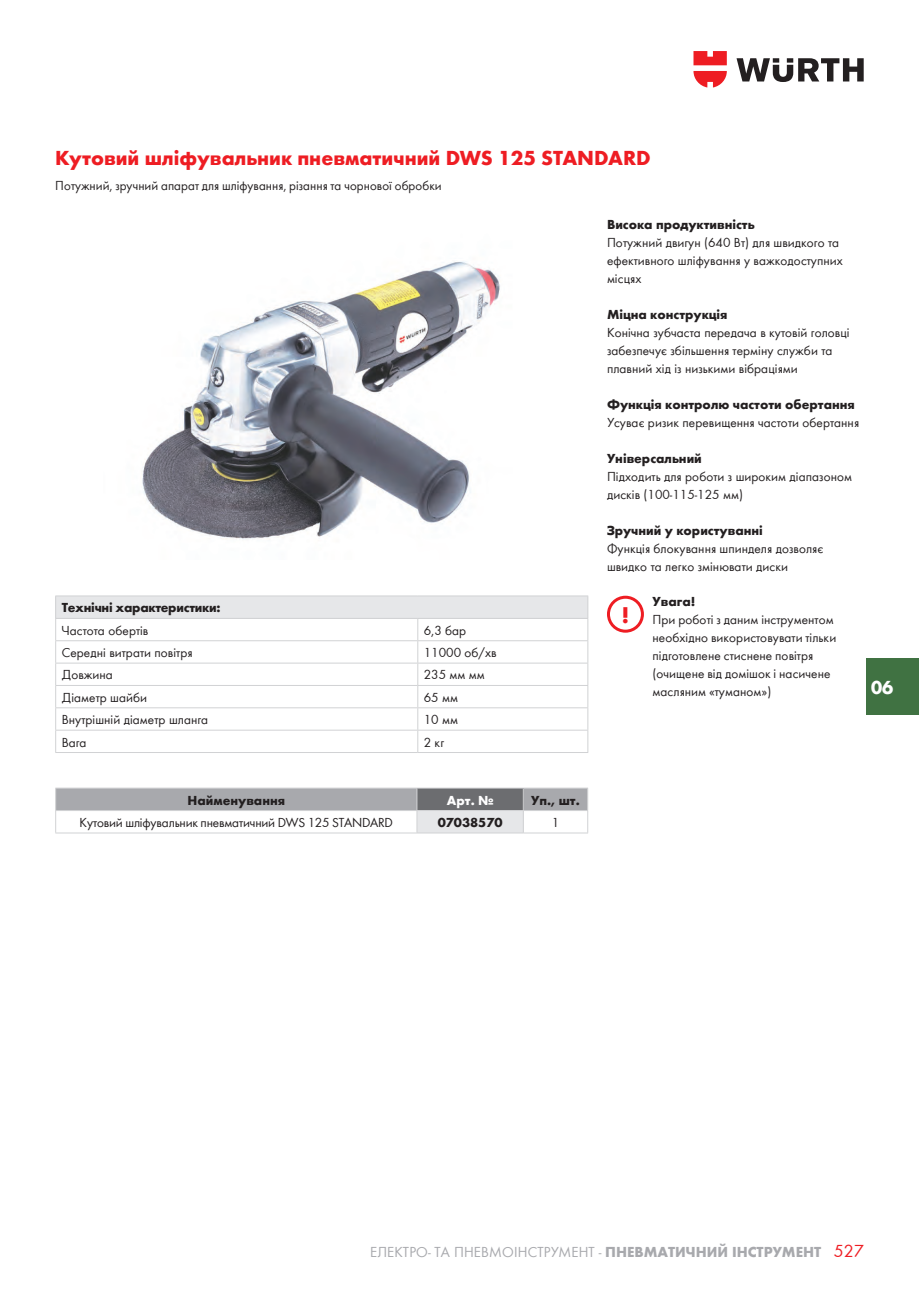
<style>
.page{position:relative;width:919px;height:1289px;background:#fff}
.page>*{position:absolute;margin:0;border:0;box-sizing:border-box;transform-origin:0 0}
.t1{font:800 condensed 22.5px "Wuerth";color:#ee1d23}
.t2{font:700 21px "Wuerth";color:#ee1d23}
.t3{font:700 19.5px "Wuerth";color:#fff;scale:.95 1}
.t4{font:15px "Wuerth";color:#a8a9ad}
.t5{font:13.5px/18px "Wuerth";color:#231f20}
.t6{font:700 13.5px "Wuerth";color:#231f20}
.t7{font:700 13.5px "Wuerth";letter-spacing:-.02em;color:#231f20}
.t8{font:700 13.5px "Wuerth";color:#fff}
.s1{font-weight:700}
.s2{font-size:18px;color:#ee1d23}
</style>
<div class="page">
<svg style="left:736px;top:58px;width:127px;height:24px"></svg>
<svg style="left:693px;top:51px;width:33px;height:36px"></svg>
<div style="left:866px;top:658px;width:52px;height:56px;background:#407242"></div>
<img style="left:142px;top:261px;width:358px;height:278px">
<hr style="left:55px;top:787px;width:362px;height:1px;background:#d1d2d4">
<hr style="left:523px;top:787px;width:65px;height:1px;background:#d1d2d4">
<hr style="left:55px;top:832px;width:362px;height:1px;background:#d1d2d4">
<hr style="left:417px;top:832px;width:106px;height:1px;background:#d1d2d4">
<hr style="left:523px;top:832px;width:65px;height:1px;background:#d1d2d4">
<hr style="left:417px;top:787px;width:106px;height:1px;background:#d1d2d4">
<svg style="left:55px;top:788px;width:533px;height:44px"></svg>
<div style="left:56px;top:596px;width:532px;height:22px;background:#e6e7e9"></div>
<hr style="left:55px;top:618px;width:363px;height:1px;background:#d1d2d4">
<hr style="left:418px;top:618px;width:170px;height:1px;background:#d1d2d4">
<hr style="left:55px;top:640px;width:363px;height:1px;background:#d1d2d4">
<hr style="left:418px;top:640px;width:170px;height:1px;background:#d1d2d4">
<hr style="left:55px;top:662px;width:363px;height:1px;background:#d1d2d4">
<hr style="left:418px;top:662px;width:170px;height:1px;background:#d1d2d4">
<hr style="left:55px;top:685px;width:363px;height:1px;background:#d1d2d4">
<hr style="left:418px;top:685px;width:170px;height:1px;background:#d1d2d4">
<hr style="left:55px;top:707px;width:363px;height:1px;background:#d1d2d4">
<hr style="left:418px;top:707px;width:170px;height:1px;background:#d1d2d4">
<hr style="left:55px;top:729px;width:363px;height:1px;background:#d1d2d4">
<hr style="left:418px;top:729px;width:170px;height:1px;background:#d1d2d4">
<svg style="left:417px;top:619px;width:1px;height:133px"></svg>
<svg style="left:587px;top:596px;width:1px;height:156px"></svg>
<hr style="left:55px;top:595px;width:363px;height:1px;background:#d1d2d4">
<hr style="left:418px;top:595px;width:170px;height:1px;background:#d1d2d4">
<svg style="left:55px;top:596px;width:1px;height:156px"></svg>
<hr style="left:55px;top:752px;width:363px;height:1px;background:#d1d2d4">
<hr style="left:418px;top:752px;width:170px;height:1px;background:#d1d2d4">
<div style="left:607px;top:595px;width:37px;height:37px;border:3px solid #ee1d23;border-radius:50%"></div>
<h2 class="t2" style="left:55px;top:142px;width:597px">Кутовий шліфувальник пневматичний DWS 125 STANDARD</h2>
<p class="t5" style="left:55px;top:176px;width:388px">Потужний, зручний апарат для шліфування, різання та чорнової обробки</p>
<p class="t6" style="left:607px;top:214px;width:149px">Висока продуктивність</p>
<p class="t5" style="left:607px;top:233px;width:237px">Потужний двигун (640 Вт) для швидкого та ефективного шліфування у важкодоступних місцях</p>
<p class="t6" style="left:607px;top:304px;width:122px">Міцна конструкція</p>
<p class="t5" style="left:607px;top:323px;width:244px">Конічна зубчаста передача в кутовій головці забезпечує збільшення терміну служби та плавний хід із низькими вібраціями</p>
<p class="t6" style="left:607px;top:394px;width:249px">Функція контролю частоти обертання</p>
<p class="t5" style="left:607px;top:413px;width:254px">Усуває ризик перевищення частоти обертання</p>
<p class="t6" style="left:607px;top:448px;width:96px">Універсальний</p>
<p class="t5" style="left:607px;top:467px;width:246px">Підходить для роботи з широким діапазоном дисків (100-115-125 мм)</p>
<p class="t6" style="left:607px;top:520px;width:157px">Зручний у користуванні</p>
<p class="t5" style="left:607px;top:539px;width:218px">Функція блокування шпинделя дозволяє швидко та легко змінювати диски</p>
<p class="t7" style="left:62px;top:598px;width:160px">Технічні характеристики:</p>
<p class="t5" style="left:62px;top:620px;width:88px">Частота обертів</p>
<p class="t5" style="left:424px;top:620px;width:44px">6,3 бар</p>
<p class="t5" style="left:62px;top:643px;width:132px">Середні витрати повітря</p>
<p class="t5" style="left:424px;top:643px;width:74px">11000 об/хв</p>
<p class="t5" style="left:62px;top:665px;width:53px">Довжина</p>
<p class="t5" style="left:424px;top:665px;width:63px">235 мм мм</p>
<p class="t5" style="left:62px;top:687px;width:87px">Діаметр шайби</p>
<p class="t5" style="left:424px;top:687px;width:36px">65 мм</p>
<p class="t5" style="left:62px;top:710px;width:148px">Внутрішній діаметр шланга</p>
<p class="t5" style="left:424px;top:710px;width:36px">10 мм</p>
<p class="t5" style="left:62px;top:732px;width:27px">Вага</p>
<p class="t5" style="left:424px;top:732px;width:22px">2 кг</p>
<h1 class="t1" style="left:621px;top:599px;width:9px">!</h1>
<p class="t6" style="left:652px;top:591px;width:44px">Увага!</p>
<p class="t5" style="left:652px;top:610px;width:185px">При роботі з даним інструментом необхідно використовувати тільки підготовлене стиснене повітря (очищене від домішок і насичене масляним «туманом»)</p>
<h3 class="t3" style="left:871px;top:673px;width:25px">06</h3>
<p class="t6" style="left:187px;top:790px;width:99px">Найменування</p>
<p class="t8" style="left:447px;top:790px;width:48px">Арт. №</p>
<p class="t6" style="left:531px;top:790px;width:50px">Уп., шт.</p>
<p class="t5" style="left:80px;top:812px;width:315px">Кутовий шліфувальник пневматичний DWS 125 STANDARD</p>
<p class="t6" style="left:437px;top:812px;width:66px">07038570</p>
<p class="t5" style="left:551px;top:812px;width:9px">1</p>
<p class="t4" style="left:370px;top:1241px;width:495px">ЕЛЕКТРО- ТА ПНЕВМОІНСТРУМЕНТ - <span class="s1">ПНЕВМАТИЧНИЙ ІНСТРУМЕНТ</span> <span class="s2">527</span></p>
</div>
